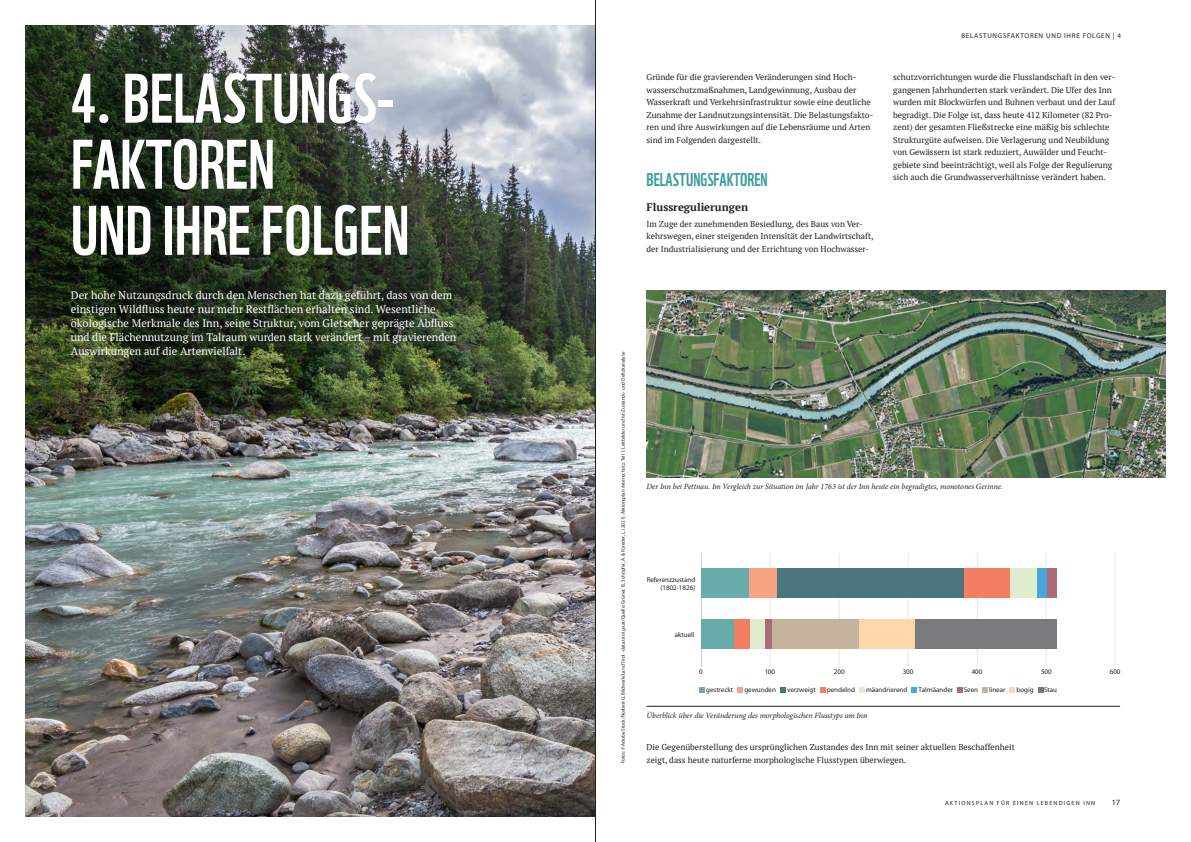
<style>
.page{position:relative;width:1191px;height:842px;background:#fff}
.page>*{position:absolute;margin:0;border:0;box-sizing:border-box;transform-origin:0 0}
.t1{font:68px/66px "WWF";color:#fff}
.t2{font:18px "WWF";color:#389e9a}
.t3{font:11px/14px "PT Serif";color:#fff}
.t4{font:700 11px "PT Serif";color:#231f20}
.t5{font:8.5px/12.5px "PT Serif";color:#231f20}
.t6{font:italic 8px "Minion Pro";letter-spacing:-.005em;color:#231f20}
.t7{font:8px "Myriad Pro";color:#231f20}
.t8{font:7px/8.4px "Myriad Pro";color:#231f20;text-align:right}
.t9{font:7px "Myriad Pro";letter-spacing:.1em;color:#231f20}
.t10{font:6px "Myriad Pro";letter-spacing:.2em;color:#231f20}
.t11{font:5px "Myriad Pro";color:#231f20}
.s1{font-family:"Calibri"}
</style>
<div class="page">
<img style="left:26px;top:26px;width:569px;height:791px">
<img style="left:646px;top:291px;width:519px;height:186px">
<hr style="left:646px;top:706px;width:474px;height:1px;background:#231f20">
<hr style="left:1114px;top:553px;width:1px;height:114px;background:#cfd1d1">
<hr style="left:1045px;top:553px;width:1px;height:114px;background:#cfd1d1">
<hr style="left:976px;top:553px;width:1px;height:114px;background:#cfd1d1">
<hr style="left:908px;top:553px;width:1px;height:114px;background:#cfd1d1">
<hr style="left:839px;top:553px;width:1px;height:114px;background:#cfd1d1">
<hr style="left:769px;top:553px;width:1px;height:114px;background:#cfd1d1">
<hr style="left:701px;top:553px;width:1px;height:114px;background:#cfd1d1">
<div style="left:701px;top:619px;width:33px;height:30px;background:#68acaa"></div>
<div style="left:734px;top:619px;width:16px;height:30px;background:#f37e63"></div>
<div style="left:750px;top:619px;width:14px;height:30px;background:#dfedce"></div>
<div style="left:764px;top:619px;width:8px;height:30px;background:#ad6b78"></div>
<div style="left:772px;top:619px;width:87px;height:30px;background:#c3b49b"></div>
<div style="left:859px;top:619px;width:56px;height:30px;background:#fdd7aa"></div>
<div style="left:915px;top:619px;width:142px;height:30px;background:#787a7b"></div>
<svg style="left:699px;top:687px;width:5px;height:5px"></svg>
<svg style="left:737px;top:687px;width:5px;height:5px"></svg>
<svg style="left:859px;top:687px;width:5px;height:5px"></svg>
<svg style="left:911px;top:687px;width:6px;height:5px"></svg>
<svg style="left:957px;top:687px;width:5px;height:5px"></svg>
<svg style="left:982px;top:687px;width:5px;height:5px"></svg>
<svg style="left:1009px;top:687px;width:5px;height:5px"></svg>
<svg style="left:1038px;top:687px;width:5px;height:5px"></svg>
<div style="left:748px;top:568px;width:29px;height:30px;background:#f7a483"></div>
<div style="left:777px;top:568px;width:187px;height:30px;background:#4b767e"></div>
<div style="left:1036px;top:568px;width:11px;height:30px;background:#48a6dc"></div>
<div style="left:701px;top:568px;width:47px;height:30px;background:#68acaa"></div>
<div style="left:964px;top:568px;width:45px;height:30px;background:#f37e63"></div>
<div style="left:1009px;top:568px;width:27px;height:30px;background:#dfedce"></div>
<div style="left:1047px;top:568px;width:10px;height:30px;background:#ad6b78"></div>
<svg style="left:820px;top:687px;width:5px;height:5px"></svg>
<svg style="left:780px;top:687px;width:5px;height:5px"></svg>
<hr style="left:595px;top:0;width:1px;height:842px;background:#231f20">
<h1 class="t1" style="left:71px;top:59px;width:340px">4. BELASTUNGS-<br>FAKTOREN<br>UND IHRE FOLGEN</h1>
<p class="t3" style="left:71px;top:288px;width:387px">Der hohe Nutzungsdruck durch den Menschen hat dazu geführt, dass von dem einstigen Wildfluss heute nur mehr Restflächen erhalten sind. Wesentliche ökologische Merkmale des Inn, seine Struktur, vom Gletscher geprägte Abfluss und die Flächennutzung im Talraum wurden stark verändert – mit gravierenden Auswirkungen auf die Artenvielfalt.</p>
<p class="t5" style="left:646px;top:71px;width:228px">Gründe für die gravierenden Veränderungen sind Hoch&shy;wasserschutzmaßnahmen, Landgewinnung, Ausbau der Wasserkraft und Verkehrsinfrastruktur sowie eine deutliche Zunahme der Landnutzungsintensität. Die Belastungsfakto&shy;ren und ihre Auswirkungen auf die Lebensräume und Arten sind im Folgenden dargestellt.</p>
<h2 class="t2" style="left:646px;top:165px;width:123px">BELASTUNGSFAKTOREN</h2>
<p class="t4" style="left:646px;top:200px;width:103px">Flussregulierungen</p>
<p class="t5" style="left:646px;top:217px;width:229px">Im Zuge der zunehmenden Besiedlung, des Baus von Ver&shy;kehrswegen, einer steigenden Intensität der Landwirtschaft, der Industrialisierung und der Errichtung von Hochwasser-</p>
<p class="t9" style="left:961px;top:32px;width:161px">BELASTUNGSFAKTOREN UND IHRE FOLGEN | 4</p>
<p class="t5" style="left:893px;top:71px;width:223px">schutzvorrichtungen wurde die Flusslandschaft in den ver&shy;gangenen Jahrhunderten stark verändert. Die Ufer des Inn wurden mit Blockwürfen und Buhnen verbaut und der Lauf begradigt. Die Folge ist, dass heute 412 Kilometer (82 Pro&shy;zent) der gesamten Fließstrecke eine mäßig bis schlechte Strukturgüte aufweisen. Die Verlagerung und Neubildung von Gewässern ist stark reduziert, Auwälder und Feucht&shy;gebiete sind beeinträchtigt, weil als Folge der Regulierung sich auch die Grundwasserverhältnisse verändert haben.</p>
<p class="t11" style="left:620px;top:763px;width:413px;rotate:-90deg">Fotos: © Adobe Stock/Norbert G. Bildwerk/Land Tirol - data.tirol.gv.at/Quelle: Grüner, B., Schöpfer, A. &amp; Füreder, L. (2021): Aktionsplan Artenschutz. Teil 1: Leitbilder und Ist-Zustands- und Defizitanalyse</p>
<p class="t6" style="left:646px;top:481px;width:358px">Der Inn bei Pettnau. Im Vergleich zur Situation im Jahr 1763 ist der Inn heute ein begradigtes, monotones Gerinne.</p>
<p class="t8" style="left:646px;top:575px;width:50px">Referenzzustand (1802<span class="s1">-</span>1826)</p>
<p class="t8" style="left:675px;top:630px;width:21px">aktuell</p>
<p class="t8" style="left:699px;top:668px;width:5px">0</p>
<p class="t8" style="left:765px;top:668px;width:12px">100</p>
<p class="t8" style="left:834px;top:668px;width:12px">200</p>
<p class="t8" style="left:902px;top:668px;width:12px">300</p>
<p class="t8" style="left:971px;top:668px;width:12px">400</p>
<p class="t8" style="left:1041px;top:668px;width:12px">500</p>
<p class="t8" style="left:1109px;top:668px;width:12px">600</p>
<p class="t8" style="left:706px;top:686px;width:29px">gestreckt</p>
<p class="t8" style="left:744px;top:686px;width:33px">gewunden</p>
<p class="t8" style="left:787px;top:686px;width:30px">verzweigt</p>
<p class="t8" style="left:826px;top:686px;width:30px">pendelnd</p>
<p class="t8" style="left:866px;top:686px;width:43px">mäandrierend</p>
<p class="t8" style="left:918px;top:686px;width:36px">Talmäander</p>
<p class="t8" style="left:963px;top:686px;width:16px">Seen</p>
<p class="t8" style="left:989px;top:686px;width:18px">linear</p>
<p class="t8" style="left:1016px;top:686px;width:19px">bogig</p>
<p class="t8" style="left:1044px;top:686px;width:14px">Stau</p>
<p class="t6" style="left:646px;top:710px;width:222px">Überblick über die Veränderung des morphologischen Flusstyps am Inn</p>
<p class="t5" style="left:646px;top:741px;width:370px">Die Gegenüberstellung des ursprünglichen Zustandes des Inn mit seiner aktuellen Beschaffenheit zeigt, dass heute naturferne morphologische Flusstypen überwiegen.</p>
<p class="t10" style="left:945px;top:800px;width:151px">AKTIONSPLAN FÜR EINEN LEBENDIGEN INN</p>
<p class="t7" style="left:1111px;top:798px;width:10px">17</p>
</div>
